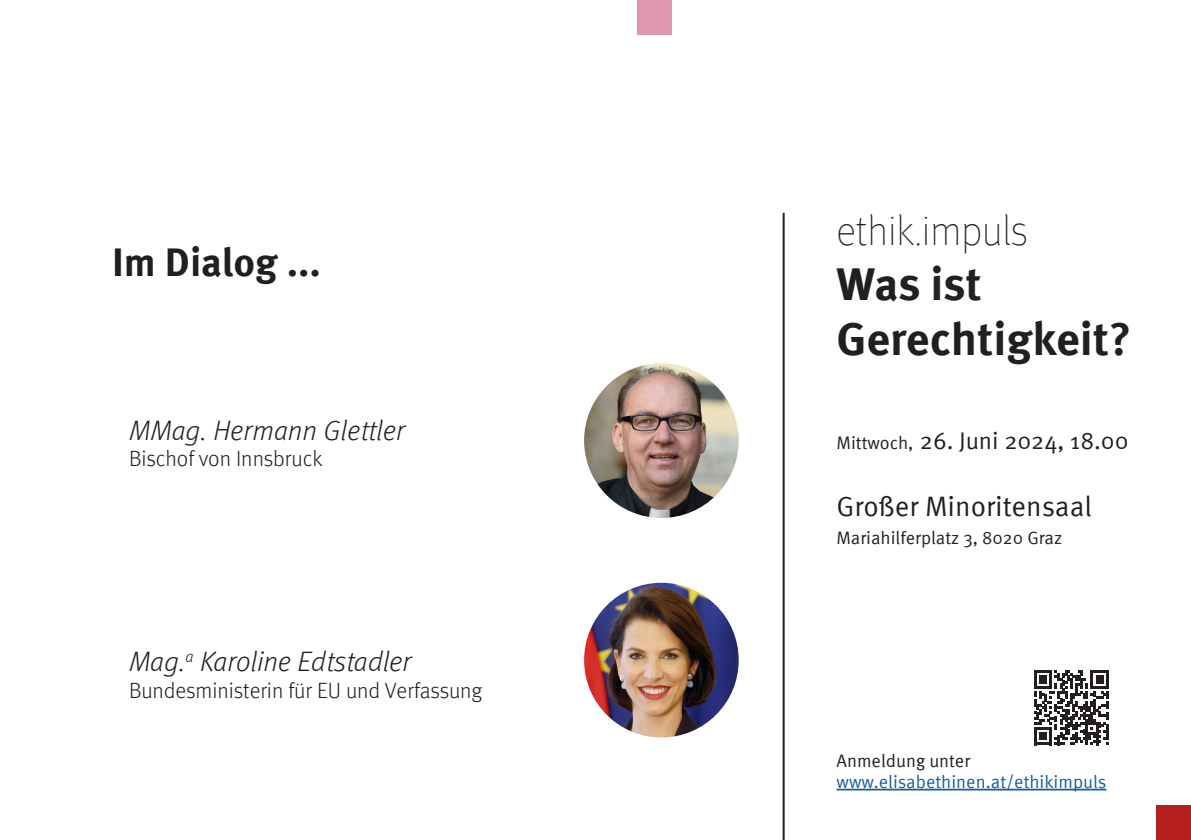
<style>
.page{position:relative;width:1191px;height:840px;background:#fff}
.page>*{position:absolute;margin:0;border:0;box-sizing:border-box;transform-origin:0 0}
.t1{font:700 46px/55.2px "Meta Pro";color:#231f20}
.t2{font:100 42px "Meta Pro";color:#231f20}
.t3{font:700 40px "Meta Pro";color:#231f20}
.t4{font:italic 300 28px "Meta Pro";color:#231f20}
.t5{font:28px "Meta Pro";color:#231f20}
.t6{font:24px "Meta Pro";color:#231f20}
.t7{font:300 22px "Meta Pro";letter-spacing:-.005em;color:#231f20}
.t8{font:18px "Meta Pro";color:#231f20}
.t9{font:18px "Meta Pro";color:#175d9e}
.s1{font-size:18px}
</style>
<div class="page">
<hr style="left:782px;top:213px;width:2px;height:626px;background:#231f20">
<hr style="left:836px;top:788px;width:270px;height:2px;background:#175d9e">
<img style="left:584px;top:582px;width:154px;height:155px;border-radius:77px">
<img style="left:584px;top:363px;width:154px;height:154px;border-radius:77px">
<svg style="left:1034px;top:670px;width:74px;height:74px"></svg>
<div style="left:1157px;top:805px;width:34px;height:34px;background:#b51f20"></div>
<div style="left:637px;top:0;width:34px;height:34px;background:#e096af"></div>
<h3 class="t3" style="left:112px;top:231px;width:211px">Im Dialog ...</h3>
<p class="t4" style="left:129px;top:409px;width:278px">MMag. Hermann Glettler</p>
<p class="t7" style="left:129px;top:442px;width:195px">Bischof von Innsbruck</p>
<p class="t4" style="left:129px;top:641px;width:284px">Mag.<sup>a</sup> Karoline Edtstadler</p>
<p class="t7" style="left:129px;top:673px;width:355px">Bundesministerin für EU und Verfassung</p>
<h2 class="t2" style="left:836px;top:201px;width:193px">ethik.impuls</h2>
<h1 class="t1" style="left:836px;top:253px;width:296px">Was ist<br>Gerechtigkeit?</h1>
<p class="t6" style="left:836px;top:422px;width:293px"><span class="s1">Mittwoch,</span> 26. Juni 2024, 18.00</p>
<p class="t5" style="left:836px;top:485px;width:257px">Großer Minoritensaal</p>
<p class="t8" style="left:836px;top:523px;width:227px">Mariahilferplatz 3, 8020 Graz</p>
<p class="t8" style="left:836px;top:746px;width:135px">Anmeldung unter</p>
<p class="t9" style="left:836px;top:768px;width:271px">www.elisabethinen.at/ethikimpuls</p>
</div>
